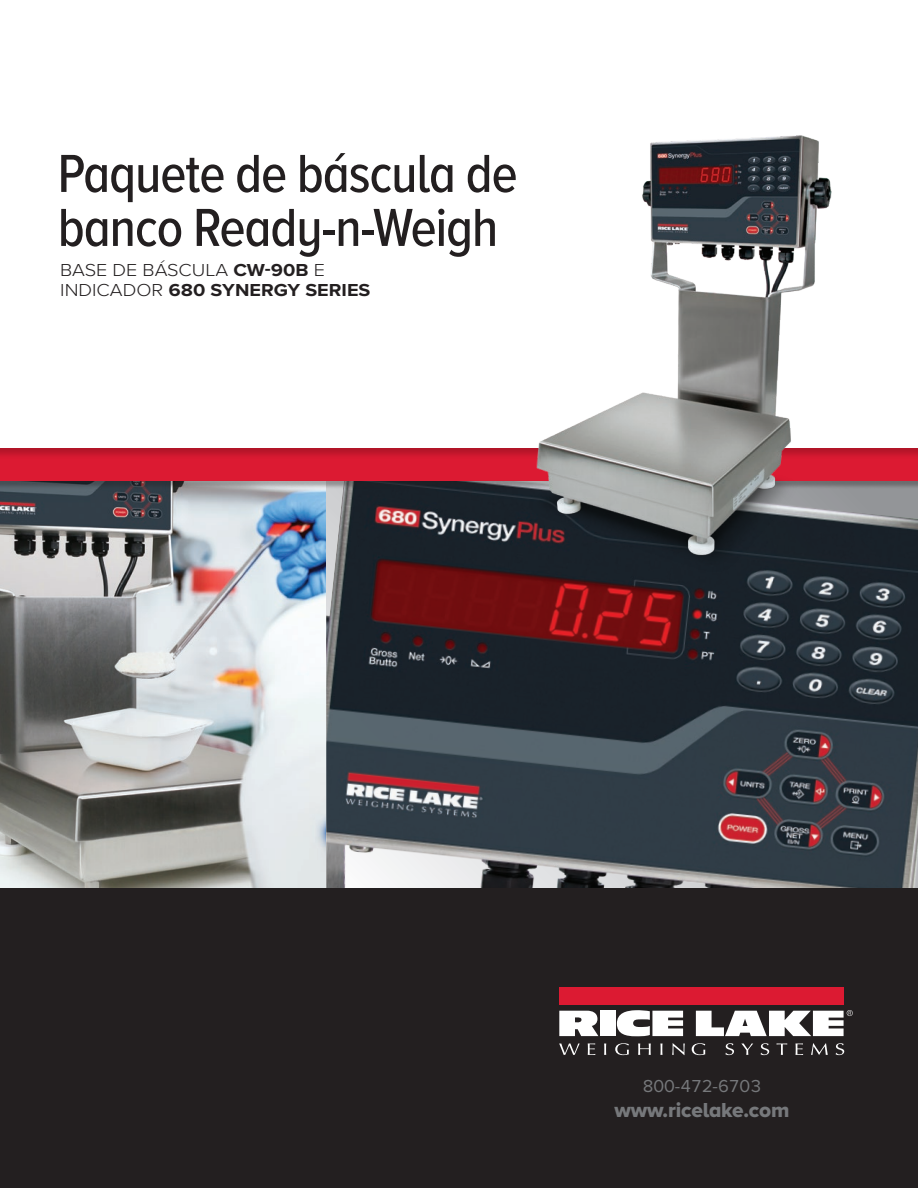
<style>
.page{position:relative;width:918px;height:1188px;background:#fff}
.page>*{position:absolute;margin:0;border:0;box-sizing:border-box;transform-origin:0 0}
.Product_Name__Light{font:500 55.5px/54px "Proxima Nova A Cond";letter-spacing:-.02em;color:#231f20}
.t1{font:21px "Proxima Nova A Extrabld";letter-spacing:-.01em;color:#76787b}
.Model_Description{font:300 18px/19.5px "Proxima Nova";color:#231f20;scale:1.1 1}
.t2{font:18px "Proxima Nova A";color:#76787b}
.s1{font-weight:700}
</style>
<div class="page">
<img style="left:0;top:489px;width:326px;height:400px">
<img style="left:326px;top:489px;width:592px;height:400px">
<div style="left:0;top:449px;width:918px;height:40px;background:#231f20;opacity:.35"></div>
<div style="left:0;top:448px;width:918px;height:36px;background:#231f20;opacity:.23"></div>
<div style="left:0;top:889px;width:918px;height:299px;background:#231f20"></div>
<div style="left:559px;top:987px;width:285px;height:18px;background:#dc1a32"></div>
<svg style="left:559px;top:1011px;width:39px;height:25px"></svg>
<div style="left:600px;top:1011px;width:15px;height:25px;background:#fff"></div>
<svg style="left:617px;top:1010px;width:66px;height:26px"></svg>
<svg style="left:559px;top:1043px;width:21px;height:12px"></svg>
<svg style="left:588px;top:1043px;width:7px;height:12px"></svg>
<svg style="left:604px;top:1043px;width:2px;height:12px"></svg>
<svg style="left:615px;top:1043px;width:14px;height:12px"></svg>
<svg style="left:638px;top:1043px;width:13px;height:12px"></svg>
<svg style="left:660px;top:1043px;width:3px;height:12px"></svg>
<svg style="left:672px;top:1043px;width:13px;height:12px"></svg>
<svg style="left:692px;top:1043px;width:13px;height:12px"></svg>
<svg style="left:725px;top:1043px;width:9px;height:12px"></svg>
<svg style="left:741px;top:1043px;width:12px;height:12px"></svg>
<svg style="left:761px;top:1043px;width:8px;height:12px"></svg>
<svg style="left:776px;top:1043px;width:11px;height:12px"></svg>
<svg style="left:796px;top:1043px;width:7px;height:12px"></svg>
<svg style="left:811px;top:1043px;width:17px;height:12px"></svg>
<svg style="left:836px;top:1043px;width:8px;height:12px"></svg>
<svg style="left:696px;top:1010px;width:157px;height:26px"></svg>
<img style="left:497px;top:135px;width:372px;height:477px">
<p class="Product_Name__Light" style="left:58px;top:145px;width:462px">Paquete de báscula de banco Ready-n-Weigh</p>
<p class="Model_Description" style="left:60px;top:260px;width:284px">BASE DE BÁSCULA <span class="s1">CW-90B</span> E<br>INDICADOR <span class="s1">680 SYNERGY SERIES</span></p>
<p class="t2" style="left:643px;top:1073px;width:120px">800-472-6703</p>
<p class="t1" style="left:614px;top:1095px;width:177px">www.ricelake.com</p>
</div>
